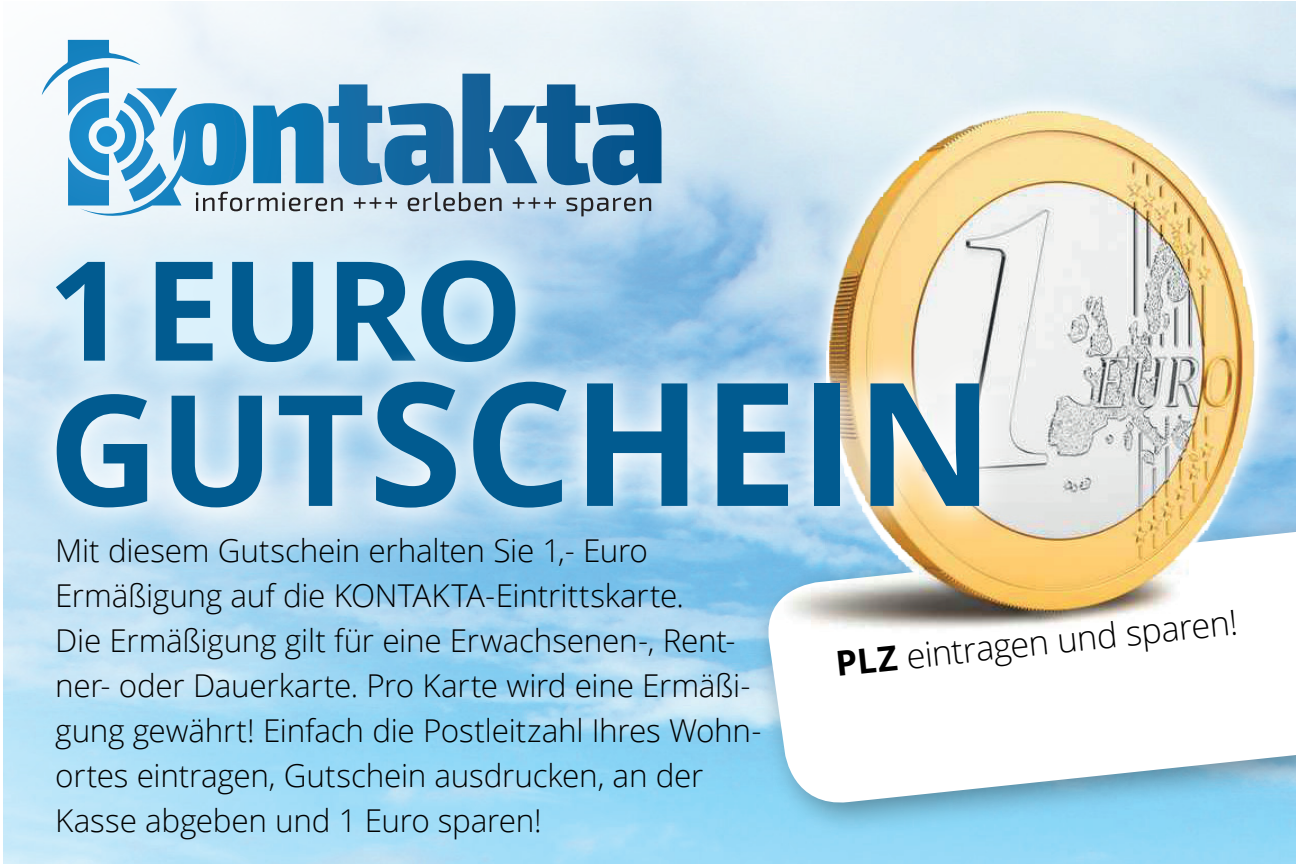
<style>
.page{position:relative;width:1296px;height:864px;background:#fff}
.page>*{position:absolute;margin:0;border:0;box-sizing:border-box;transform-origin:0 0}
.DR_Markenfolder_FT{font:700 171.6px "Open Sans";letter-spacing:-.005em;color:#015b90}
.DR_Markenfolder_FT-2{font:700 138.3px "Open Sans";color:#015b90}
.DR_Markenfolder_FT-3{font:300 34.5px "Open Sans";color:#000}
.KONTAKTA_Leporello_f{font:300 31.5px/45px "Open Sans";letter-spacing:-.01em;color:#000}
.s1{font-size:154.35px}
.s2{font-weight:700}
</style>
<div class="page">
<svg style="left:42px;top:40px;width:620px;height:184px"></svg>
<div style="left:751px;top:502px;width:545px;height:335px;background:#8bd7f6"></div>
<svg style="left:738px;top:542px;width:558px;height:272px;fill:#fff"></svg>
<div style="left:808px;top:86px;width:478px;height:526px;background:linear-gradient(to right,#ebf4f8,#cde3f0)"></div>
<img style="left:755px;top:99px;width:541px;height:562px">
<img style="left:758px;top:104px;width:538px;height:547px">
<svg style="left:19px;top:222px;width:535px;height:179px;fill:#daf0f9"></svg>
<svg style="left:23px;top:347px;width:992px;height:195px"></svg>
<p class="DR_Markenfolder_FT-2" style="left:48px;top:213px;width:477px">1 EURO</p>
<p class="DR_Markenfolder_FT" style="left:48px;top:322px;width:948px"><span class="s1">GUT</span>SCHEIN</p>
<p class="KONTAKTA_Leporello_f" style="left:55px;top:528px;width:708px">Mit diesem Gutschein erhalten Sie 1,- Euro Ermäßigung auf die KONTAKTA-Eintrittskarte.<br>Die Ermäßigung gilt für eine Erwachsenen-, Rent&shy;ner- oder Dauerkarte. Pro Karte wird eine Ermäßi&shy;gung gewährt! Einfach die Postleitzahl Ihres Wohn&shy;ortes eintragen, Gutschein ausdrucken, an der Kasse abgeben und 1 Euro sparen!</p>
<p class="DR_Markenfolder_FT-3" style="left:833px;top:640px;width:405px;rotate:-6deg"><span class="s2">PLZ</span> eintragen und sparen!</p>
</div>
